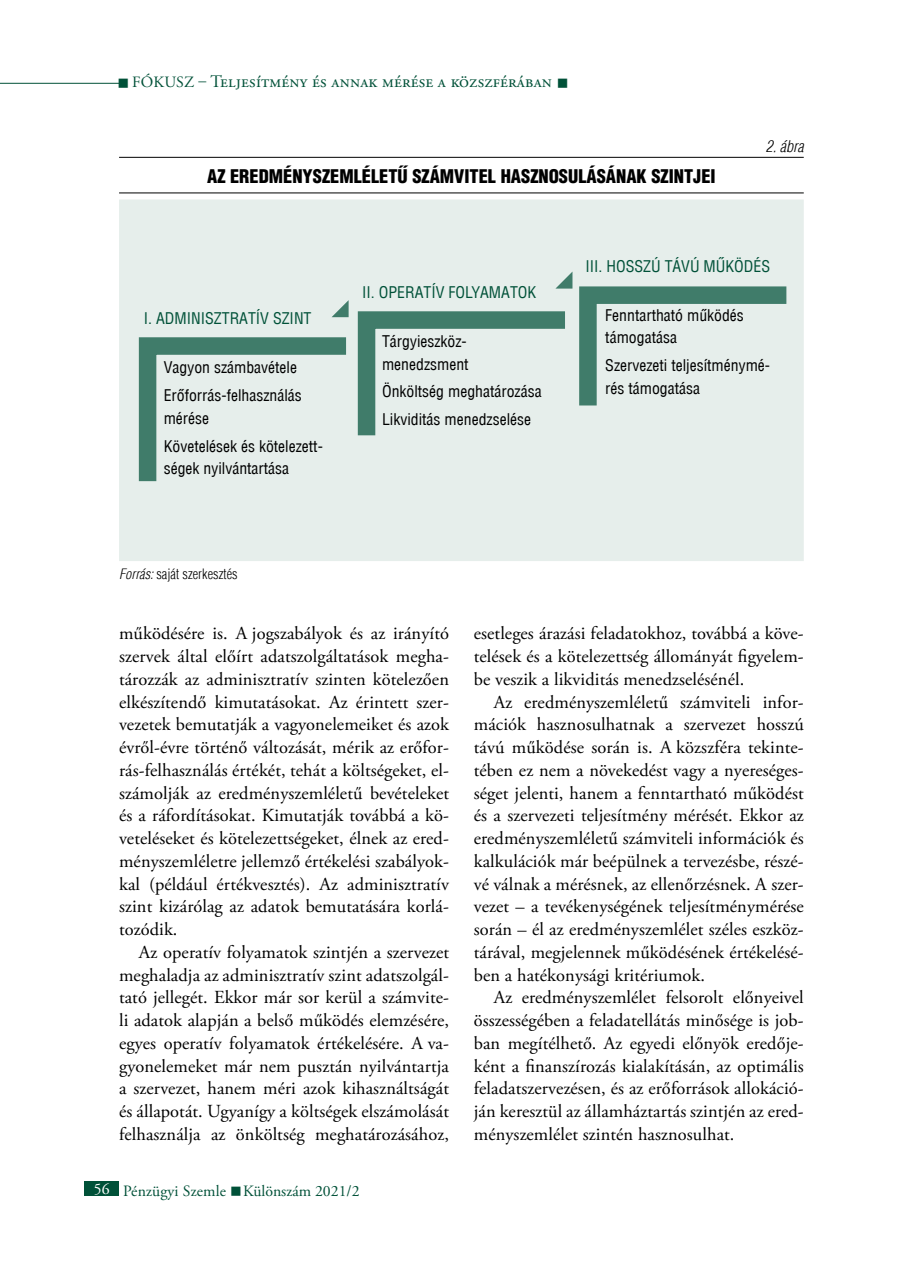
<style>
.page{position:relative;width:903px;height:1275px;background:#fff}
.page>*{position:absolute;margin:0;border:0;box-sizing:border-box;transform-origin:0 0}
.t1{font:18.38px/22.8px "Adobe Garamond Pro";letter-spacing:.005em;color:#000;text-align:justify}
.t2{font:900 condensed 18.38px "H Helvetica";color:#000}
.t3{font:17.5px "Adobe Garamond Pro";letter-spacing:.01em;color:#005138}
.t4{font:condensed 15.75px/22.8px "H Helvetica";color:#000}
.t5{font:condensed 15.75px "H Helvetica";color:#005138}
.t6{font:15.75px "Adobe Garamond Pro";color:#005138}
.t7{font:italic 300 condensed 15.75px "H Helvetica";color:#000}
.t8{font:300 condensed 14px "H Helvetica";color:#000}
.s1{font-size:15.75px}
.s2{font-style:italic}
.s3{color:#fff}
</style>
<div class="page">
<hr style="left:0;top:83px;width:119px;height:1px;background:#005138">
<div style="left:84px;top:1181px;width:35px;height:15px;background:#005138"></div>
<hr style="left:119px;top:157px;width:685px;height:1px;background:#000">
<hr style="left:119px;top:192px;width:685px;height:1px;background:#000">
<div style="left:119px;top:199px;width:685px;height:362px;background:#e6eeeb"></div>
<svg style="left:130px;top:272px;width:674px;height:227px;background:#d3e1dc"></svg>
<p class="t3" style="left:118px;top:71px;width:452px">■ <span class="s1">Fókusz –</span> Teljesítmény és annak mérése a közszférában ■</p>
<p class="t2" style="left:207px;top:164px;width:510px">AZ EREDMÉNYSZEMLÉLETŰ SZÁMVITEL HASZNOSULÁSÁNAK SZINTJEI</p>
<p class="t7" style="left:766px;top:137px;width:40px">2. ábra</p>
<p class="t5" style="left:144px;top:309px;width:169px">I. ADMINISZTRATÍV SZINT</p>
<p class="t4" style="left:164px;top:354px;width:140px;line-height:27.7px">Vagyon számbavétele<br>Erőforrás-felhasználás</p>
<p class="t4" style="left:164px;top:404px;width:161px;line-height:27.7px">mérése<br>Követelések és kötelezett-</p>
<p class="t4" style="left:164px;top:457px;width:127px">ségek nyilvántartása</p>
<p class="t8" style="left:119px;top:565px;width:120px"><span class="s2">Forrás:</span> saját szerkesztés</p>
<p class="t5" style="left:362px;top:282px;width:176px">II. OPERATÍV FOLYAMATOK</p>
<p class="t4" style="left:382px;top:330px;width:88px">Tárgyieszköz&shy;menedzsment</p>
<p class="t4" style="left:382px;top:378px;width:161px;line-height:27.7px">Önköltség meghatározása<br>Likviditás menedzselése</p>
<p class="t5" style="left:585px;top:256px;width:186px">III. HOSSZÚ TÁVÚ MŰKÖDÉS</p>
<p class="t4" style="left:605px;top:303px;width:140px">Fenntartható működés támogatása</p>
<p class="t4" style="left:605px;top:354px;width:166px">Szervezeti teljesítménymé&shy;rés támogatása</p>
<p class="t1" style="left:119px;top:623px;width:332px">működésére is. A jogszabályok és az irányító szervek által előírt adatszolgáltatások megha&shy;tározzák az adminisztratív szinten kötelezően elkészítendő kimutatásokat. Az érintett szer&shy;vezetek bemutatják a vagyonelemeiket és azok évről-évre történő változását, mérik az erőfor&shy;rás-felhasználás értékét, tehát a költségeket, el&shy;számolják az eredményszemléletű bevételeket és a ráfordításokat. Kimutatják továbbá a kö&shy;veteléseket és kötelezettségeket, élnek az ered&shy;ményszemléletre jellemző értékelési szabályok&shy;kal (például értékvesztés). Az adminisztratív szint kizárólag az adatok bemutatására korlá&shy;tozódik.</p>
<p class="t1" style="left:119px;top:941px;width:332px;text-indent:20px">Az operatív folyamatok szintjén a szervezet meghaladja az adminisztratív szint adatszolgál&shy;tató jellegét. Ekkor már sor kerül a számvite&shy;li adatok alapján a belső működés elemzésére, egyes operatív folyamatok értékelésére. A va&shy;gyonelemeket már nem pusztán nyilvántartja a szervezet, hanem méri azok kihasználtságát és állapotát. Ugyanígy a költségek elszámolását felhasználja az önköltség meghatározásához,</p>
<p class="t6" style="left:94px;top:1181px;width:267px"><span class="s3">56</span> Pénzügyi Szemle ■Különszám 2021/2</p>
<p class="t1" style="left:474px;top:623px;width:331px">esetleges árazási feladatokhoz, továbbá a köve&shy;telések és a kötelezettség állományát figyelem&shy;be veszik a likviditás menedzselésénél.</p>
<p class="t1" style="left:474px;top:691px;width:331px;text-indent:20px">Az eredményszemléletű számviteli infor&shy;mációk hasznosulhatnak a szervezet hosszú távú működése során is. A közszféra tekinte&shy;tében ez nem a növekedést vagy a nyereséges&shy;séget jelenti, hanem a fenntartható működést és a szervezeti teljesítmény mérését. Ekkor az eredményszemléletű számviteli információk és kalkulációk már beépülnek a tervezésbe, részé&shy;vé válnak a mérésnek, az ellenőrzésnek. A szer&shy;vezet – a tevékenységének teljesítménymérése során – él az eredményszemlélet széles eszköz&shy;tárával, megjelennek működésének értékelésé&shy;ben a hatékonysági kritériumok.</p>
<p class="t1" style="left:474px;top:987px;width:331px;text-indent:20px">Az eredményszemlélet felsorolt előnyeivel összességében a feladatellátás minősége is job&shy;ban megítélhető. Az egyedi előnyök eredője&shy;ként a finanszírozás kialakításán, az optimális feladatszervezésen, és az erőforrások allokáció&shy;ján keresztül az államháztartás szintjén az ered&shy;ményszemlélet szintén hasznosulhat.</p>
</div>
